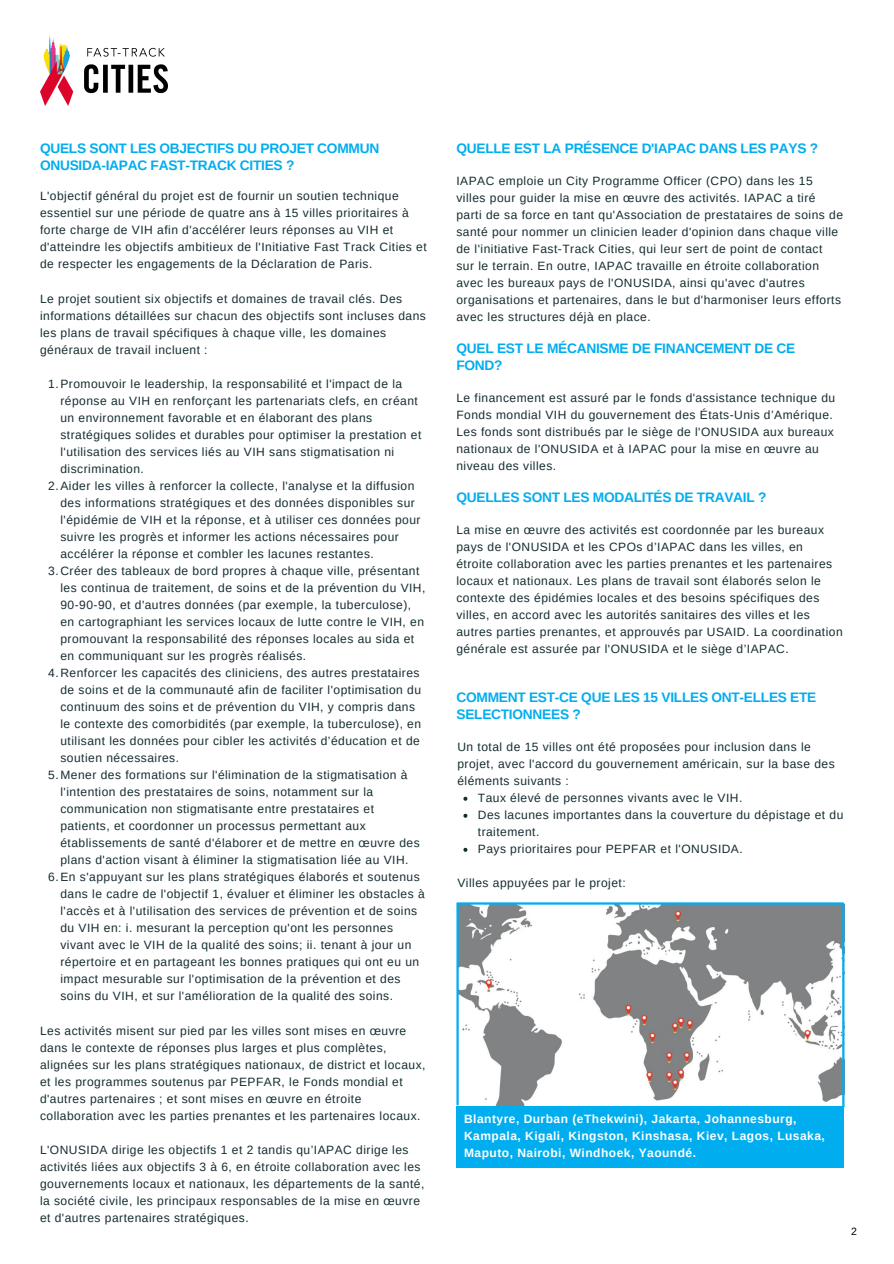
<style>
.page{position:relative;width:894px;height:1264px;background:#fff}
.page>*{position:absolute;margin:0;border:0;box-sizing:border-box;transform-origin:0 0}
.t1{font:700 13.8px/17px "Arimo";letter-spacing:-.02em;color:#00adef}
.t2{font:12px/17px "Arimo";letter-spacing:.04em;color:#152c30}
.t3{font:700 12px/17px "Arimo";letter-spacing:.04em;color:#fff}
.t4{font:10.5px "Arimo";color:#000}
</style>
<div class="page">
<img style="left:40px;top:35px;width:127px;height:70px">
<svg style="left:463px;top:796px;width:4px;height:4px"></svg>
<svg style="left:463px;top:813px;width:4px;height:4px"></svg>
<svg style="left:463px;top:847px;width:4px;height:4px"></svg>
<img style="left:457px;top:904px;width:385px;height:201px">
<div style="left:456px;top:1105px;width:387px;height:62px;background:#00adef"></div>
<hr style="left:842px;top:903px;width:2px;height:203px;background:#00adef">
<hr style="left:456px;top:903px;width:2px;height:201px;background:#00adef">
<hr style="left:457px;top:902px;width:385px;height:2px;background:#00adef">
<p class="t1" style="left:40px;top:140px;width:340px">QUELS SONT LES OBJECTIFS DU PROJET COMMUN<br>ONUSIDA-IAPAC FAST-TRACK CITIES ?</p>
<p class="t2" style="left:40px;top:188px;width:388px">L'objectif général du projet est de fournir un soutien technique essentiel sur une période de quatre ans à 15 villes prioritaires à forte charge de VIH afin d'accélérer leurs réponses au VIH et d'atteindre les objectifs ambitieux de l'Initiative Fast Track Cities et de respecter les engagements de la Déclaration de Paris.</p>
<p class="t2" style="left:40px;top:290px;width:387px">Le projet soutient six objectifs et domaines de travail clés. Des informations détaillées sur chacun des objectifs sont incluses dans les plans de travail spécifiques à chaque ville, les domaines généraux de travail incluent :</p>
<p class="t2" style="left:60px;top:375px;width:362px;text-indent:-12px">1.Promouvoir le leadership, la responsabilité et l'impact de la réponse au VIH en renforçant les partenariats clefs, en créant un environnement favorable et en élaborant des plans stratégiques solides et durables pour optimiser la prestation et l'utilisation des services liés au VIH sans stigmatisation ni discrimination.</p>
<p class="t2" style="left:60px;top:477px;width:361px;text-indent:-12px">2.Aider les villes à renforcer la collecte, l'analyse et la diffusion des informations stratégiques et des données disponibles sur l'épidémie de VIH et la réponse, et à utiliser ces données pour suivre les progrès et informer les actions nécessaires pour accélérer la réponse et combler les lacunes restantes.</p>
<p class="t2" style="left:60px;top:562px;width:366px;text-indent:-12px">3.Créer des tableaux de bord propres à chaque ville, présentant les continua de traitement, de soins et de la prévention du VIH, 90-90-90, et d'autres données (par exemple, la tuberculose), en cartographiant les services locaux de lutte contre le VIH, en promouvant la responsabilité des réponses locales au sida et en communiquant sur les progrès réalisés.</p>
<p class="t2" style="left:60px;top:664px;width:362px;text-indent:-12px">4.Renforcer les capacités des cliniciens, des autres prestataires de soins et de la communauté afin de faciliter l'optimisation du continuum des soins et de prévention du VIH, y compris dans le contexte des comorbidités (par exemple, la tuberculose), en utilisant les données pour cibler les activités d’éducation et de soutien nécessaires.</p>
<p class="t2" style="left:60px;top:766px;width:361px;text-indent:-12px">5.Mener des formations sur l'élimination de la stigmatisation à l'intention des prestataires de soins, notamment sur la communication non stigmatisante entre prestataires et patients, et coordonner un processus permettant aux établissements de santé d'élaborer et de mettre en œuvre des plans d'action visant à éliminer la stigmatisation liée au VIH.</p>
<p class="t2" style="left:60px;top:868px;width:365px;text-indent:-12px">6.En s'appuyant sur les plans stratégiques élaborés et soutenus dans le cadre de l'objectif 1, évaluer et éliminer les obstacles à l'accès et à l'utilisation des services de prévention et de soins du VIH en: i. mesurant la perception qu'ont les personnes vivant avec le VIH de la qualité des soins; ii. tenant à jour un répertoire et en partageant les bonnes pratiques qui ont eu un impact mesurable sur l'optimisation de la prévention et des soins du VIH, et sur l'amélioration de la qualité des soins.</p>
<p class="t2" style="left:40px;top:1021px;width:387px">Les activités misent sur pied par les villes sont mises en œuvre dans le contexte de réponses plus larges et plus complètes, alignées sur les plans stratégiques nationaux, de district et locaux, et les programmes soutenus par PEPFAR, le Fonds mondial et d'autres partenaires ; et sont mises en œuvre en étroite collaboration avec les parties prenantes et les partenaires locaux.</p>
<p class="t2" style="left:40px;top:1140px;width:386px">L'ONUSIDA dirige les objectifs 1 et 2 tandis qu’IAPAC dirige les activités liées aux objectifs 3 à 6, en étroite collaboration avec les gouvernements locaux et nationaux, les départements de la santé, la société civile, les principaux responsables de la mise en œuvre et d'autres partenaires stratégiques.</p>
<p class="t1" style="left:456px;top:140px;width:363px">QUELLE EST LA PRÉSENCE D'IAPAC DANS LES PAYS ?</p>
<p class="t2" style="left:456px;top:172px;width:388px">IAPAC emploie un City Programme Officer (CPO) dans les 15 villes pour guider la mise en œuvre des activités. IAPAC a tiré parti de sa force en tant qu'Association de prestataires de soins de santé pour nommer un clinicien leader d'opinion dans chaque ville de l'initiative Fast-Track Cities, qui leur sert de point de contact<br>sur le terrain. En outre, IAPAC travaille en étroite collaboration avec les bureaux pays de l'ONUSIDA, ainsi qu'avec d'autres organisations et partenaires, dans le but d'harmoniser leurs efforts avec les structures déjà en place.</p>
<p class="t1" style="left:456px;top:340px;width:340px">QUEL EST LE MÉCANISME DE FINANCEMENT DE CE<br>FOND?</p>
<p class="t2" style="left:456px;top:389px;width:380px">Le financement est assuré par le fonds d'assistance technique du Fonds mondial VIH du gouvernement des États-Unis d’Amérique.<br>Les fonds sont distribués par le siège de l'ONUSIDA aux bureaux nationaux de l'ONUSIDA et à IAPAC pour la mise en œuvre au niveau des villes.</p>
<p class="t1" style="left:456px;top:489px;width:311px">QUELLES SONT LES MODALITÉS DE TRAVAIL ?</p>
<p class="t2" style="left:456px;top:521px;width:387px">La mise en œuvre des activités est coordonnée par les bureaux pays de l'ONUSIDA et les CPOs d’IAPAC dans les villes, en<br>étroite collaboration avec les parties prenantes et les partenaires locaux et nationaux. Les plans de travail sont élaborés selon le contexte des épidémies locales et des besoins spécifiques des villes, en accord avec les autorités sanitaires des villes et les autres parties prenantes, et approuvés par USAID. La coordination générale est assurée par l'ONUSIDA et le siège d’IAPAC.</p>
<p class="t1" style="left:456px;top:689px;width:361px">COMMENT EST-CE QUE LES 15 VILLES ONT-ELLES ETE<br>SELECTIONNEES ?</p>
<p class="t2" style="left:457px;top:738px;width:379px">Un total de 15 villes ont été proposées pour inclusion dans le projet, avec l'accord du gouvernement américain, sur la base des éléments suivants :</p>
<p class="t2" style="left:477px;top:789px;width:266px">Taux élevé de personnes vivants avec le VIH.</p>
<p class="t2" style="left:477px;top:806px;width:367px">Des lacunes importantes dans la couverture du dépistage et du traitement.</p>
<p class="t2" style="left:477px;top:840px;width:266px">Pays prioritaires pour PEPFAR et l'ONUSIDA.</p>
<p class="t2" style="left:457px;top:874px;width:170px">Villes appuyées par le projet:</p>
<p class="t3" style="left:464px;top:1109px;width:362px">Blantyre, Durban (eThekwini), Jakarta, Johannesburg,<br>Kampala, Kigali, Kingston, Kinshasa, Kiev, Lagos, Lusaka,<br>Maputo, Nairobi, Windhoek, Yaoundé.</p>
<p class="t4" style="left:850px;top:1224px;width:7px">2</p>
</div>
